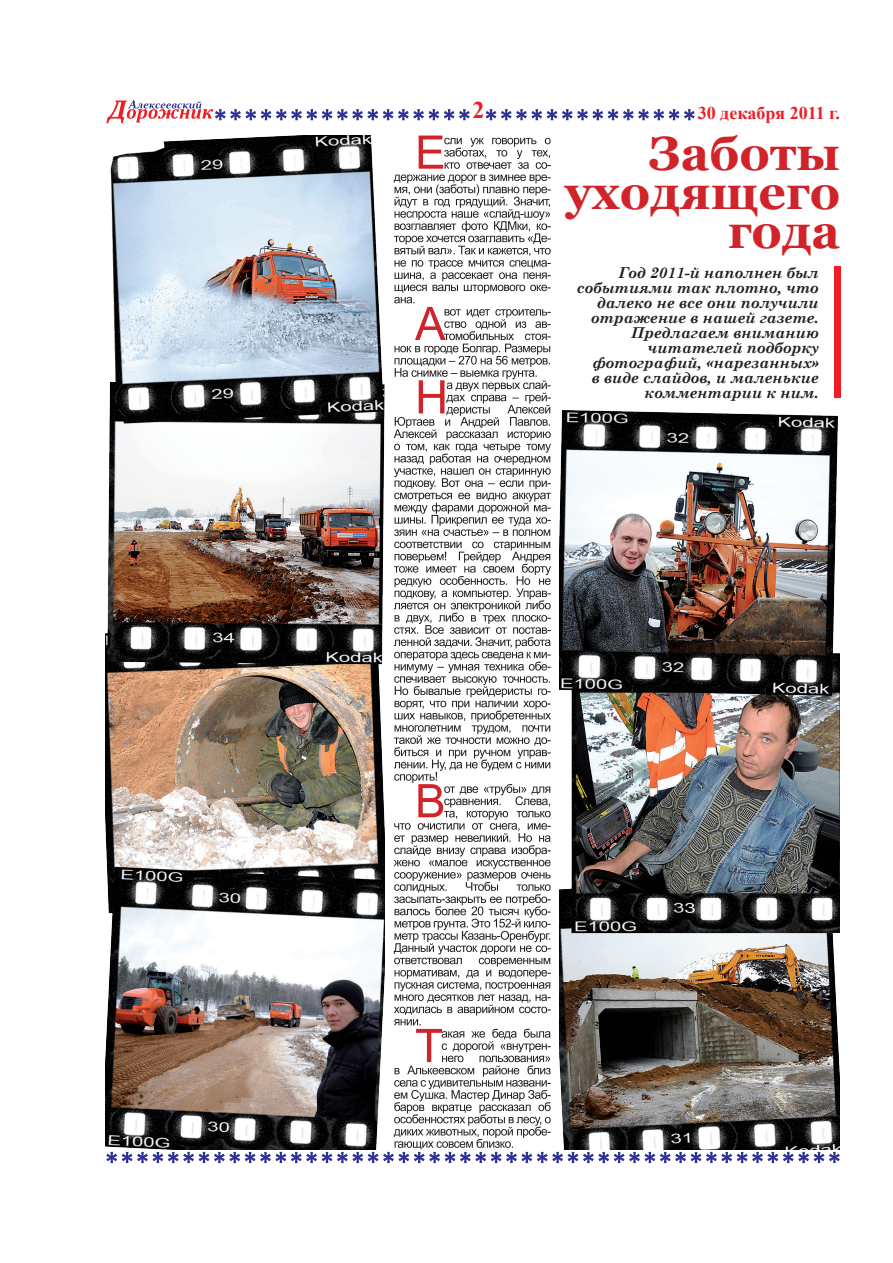
<style>
.page{position:relative;width:893px;height:1263px;background:#fff}
.page>*{position:absolute;margin:0;border:0;box-sizing:border-box;transform-origin:0 0}
.t1{font:700 48px/39px "Georgia";color:#d1232a;text-align:right}
.t2{font:700 24px "Times New Roman";color:#ee1d23}
.t3{font:700 18px "Times New Roman";color:#ee1d23}
.t4{font:italic 700 15px/15px "Century Schoolbook";color:#231f20;text-align:right}
</style>
<div class="page">
<svg style="left:486px;top:109px;width:209px;height:11px"></svg>
<svg style="left:106px;top:100px;width:364px;height:23px"></svg>
<img style="left:560px;top:410px;width:278px;height:132px">
<img style="left:108px;top:136px;width:277px;height:406px">
<img style="left:106px;top:542px;width:734px;height:621px">
<svg style="left:394px;top:136px;width:157px;height:400px"></svg>
<div style="left:834px;top:267px;width:6px;height:131px;background:#ee1d23"></div>
<h2 class="t2" style="left:472px;top:94px;width:13px">2</h2>
<p class="t3" style="left:698px;top:100px;width:144px">30 декабря 2011 г.</p>
<h1 class="t1" style="left:565px;top:134px;width:277px">Заботы уходящего года</h1>
<p class="t4" style="left:577px;top:264px;width:244px">Год 2011-й наполнен был событиями так плотно, что далеко не все они получили отражение в нашей газете.<br>Предлагаем вниманию читателей подборку фотографий, «нарезанных»<br>в виде слайдов, и маленькие комментарии к ним.</p>
</div>
